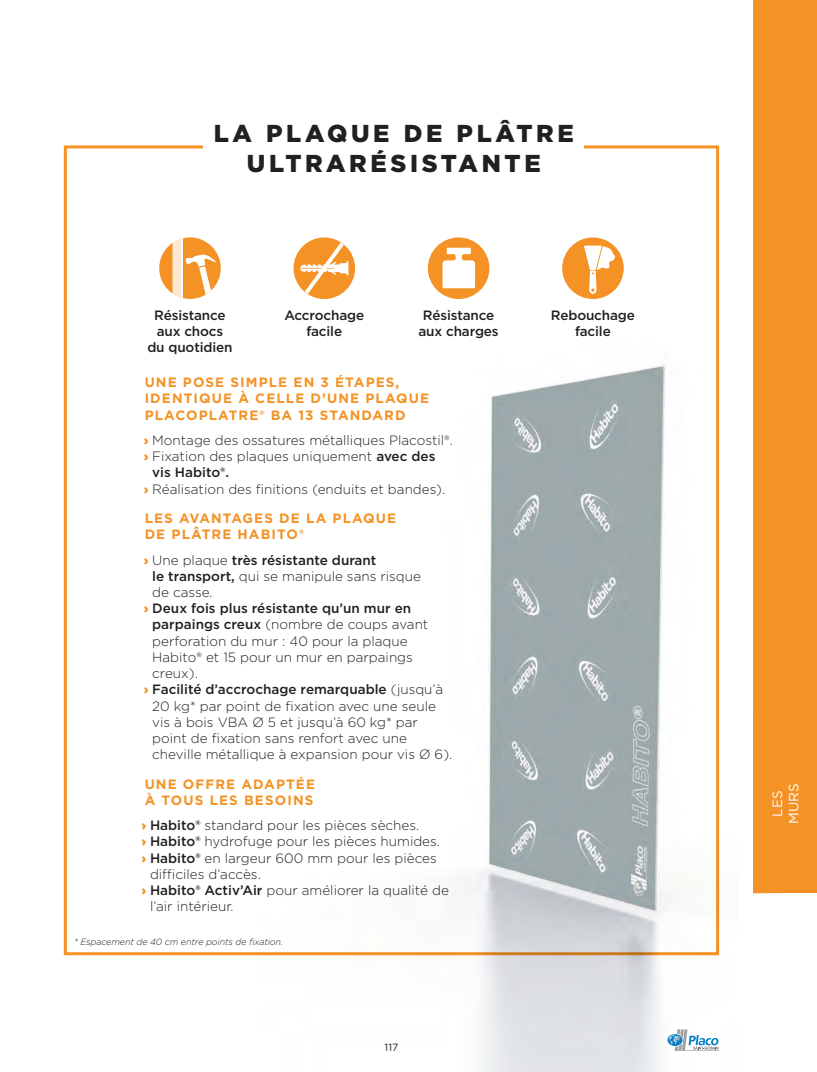
<style>
.page{position:relative;width:817px;height:1072px;background:#fff}
.page>*{position:absolute;margin:0;border:0;box-sizing:border-box;transform-origin:0 0}
.t1{font:900 24.45px/29.4px "Gotham";letter-spacing:.15em;color:#231f20;text-align:center}
.t2{font:300 13.5px "Gotham";color:#231f20}
.t3{font:500 13.5px/16.2px "Gotham";letter-spacing:-.01em;color:#231f20;text-align:center}
.t4{font:700 13.5px/16.2px "Gotham";letter-spacing:.08em;color:#f49225}
.t5{font:13.5px/16.2px "Gotham";color:#fff;text-align:center}
.t6{font:10.5px "Gotham";color:#231f20}
.t7{font:italic 300 9px "Gotham";letter-spacing:-.01em;color:#231f20}
.s1{font-weight:900;color:#f49225}
.s2{font-weight:500}
.s3{font-weight:300}
</style>
<div class="page">
<img style="left:259px;top:339px;width:461px;height:732px">
<svg style="left:753px;top:0;width:63px;height:893px;background:#f49225"></svg>
<svg style="left:159px;top:237px;width:62px;height:62px"></svg>
<svg style="left:173px;top:237px;width:46px;height:62px"></svg>
<svg style="left:293px;top:237px;width:62px;height:62px"></svg>
<svg style="left:300px;top:238px;width:48px;height:60px"></svg>
<svg style="left:426px;top:235px;width:65px;height:66px"></svg>
<div style="left:428px;top:237px;width:61px;height:62px;background:#f49225;border-radius:50%"></div>
<svg style="left:442px;top:248px;width:33px;height:40px"></svg>
<svg style="left:560px;top:235px;width:65px;height:66px"></svg>
<div style="left:562px;top:237px;width:61px;height:62px;background:#f49225;border-radius:50%"></div>
<svg style="left:584px;top:245px;width:31px;height:49px"></svg>
<h1 class="t1" style="left:214px;top:119px;width:361px">LA PLAQUE DE PLÂTRE<br>ULTRARÉSISTANTE</h1>
<p class="t3" style="left:147px;top:307px;width:87px">Résistance aux chocs du quotidien</p>
<p class="t3" style="left:284px;top:307px;width:81px">Accrochage facile</p>
<p class="t3" style="left:418px;top:307px;width:82px">Résistance aux charges</p>
<p class="t3" style="left:550px;top:307px;width:86px">Rebouchage facile</p>
<p class="t4" style="left:145px;top:374px;width:286px">UNE POSE SIMPLE EN 3 ÉTAPES,<br>IDENTIQUE À CELLE D’UNE PLAQUE<br>PLACOPLATRE® BA 13 STANDARD</p>
<p class="t2" style="left:144px;top:431px;width:310px"><span class="s1">›</span> Montage des ossatures métalliques Placostil®.</p>
<p class="t2" style="left:144px;top:448px;width:293px"><span class="s1">›</span> Fixation des plaques uniquement <span class="s2">avec des</span></p>
<p class="t3" style="left:152px;top:464px;width:78px">vis Habito®.</p>
<p class="t2" style="left:144px;top:480px;width:303px"><span class="s1">›</span> Réalisation des finitions (enduits et bandes).</p>
<p class="t4" style="left:145px;top:510px;width:253px">LES AVANTAGES DE LA PLAQUE<br>DE PLÂTRE HABITO®</p>
<p class="t3" style="left:144px;top:551px;width:234px"><span class="s1">›</span> <span class="s3">Une plaque</span> très résistante durant</p>
<p class="t2" style="left:152px;top:567px;width:270px"><span class="s2">le transport,</span> qui se manipule sans risque</p>
<p class="t2" style="left:152px;top:583px;width:62px">de casse.</p>
<p class="t3" style="left:144px;top:600px;width:269px"><span class="s1">›</span> Deux fois plus résistante qu’un mur en</p>
<p class="t2" style="left:152px;top:616px;width:277px"><span class="s2">parpaings creux</span> (nombre de coups avant</p>
<p class="t2" style="left:152px;top:632px;width:257px">perforation du mur : 40 pour la plaque</p>
<p class="t2" style="left:152px;top:648px;width:262px">Habito® et 15 pour un mur en parpaings</p>
<p class="t2" style="left:152px;top:664px;width:47px">creux).</p>
<p class="t3" style="left:144px;top:681px;width:301px"><span class="s1">›</span> Facilité d’accrochage remarquable <span class="s3">(jusqu’à</span></p>
<p class="t2" style="left:152px;top:697px;width:285px">20 kg* par point de fixation avec une seule</p>
<p class="t2" style="left:152px;top:713px;width:267px">vis à bois VBA Ø 5 et jusqu’à 60 kg* par</p>
<p class="t2" style="left:152px;top:729px;width:256px">point de fixation sans renfort avec une</p>
<p class="t2" style="left:152px;top:745px;width:301px">cheville métallique à expansion pour vis Ø 6).</p>
<p class="t4" style="left:145px;top:775px;width:172px">UNE OFFRE ADAPTÉE<br>À TOUS LES BESOINS</p>
<p class="t2" style="left:141px;top:817px;width:279px"><span class="s1">›</span> <span class="s2">Habito®</span> standard pour les pièces sèches.</p>
<p class="t2" style="left:141px;top:833px;width:300px"><span class="s1">›</span> <span class="s2">Habito®</span> hydrofuge pour les pièces humides.</p>
<p class="t2" style="left:141px;top:849px;width:297px"><span class="s1">›</span> <span class="s2">Habito®</span> en largeur 600 mm pour les pièces</p>
<p class="t2" style="left:150px;top:865px;width:112px">difficiles d’accès.</p>
<p class="t2" style="left:141px;top:881px;width:309px"><span class="s1">›</span> <span class="s2">Habito® Activ’Air</span> pour améliorer la qualité de</p>
<p class="t2" style="left:150px;top:898px;width:85px">l’air intérieur.</p>
<p class="t7" style="left:74px;top:935px;width:210px">* Espacement de 40 cm entre points de fixation.</p>
<p class="t6" style="left:384px;top:1040px;width:15px">117</p>
<p class="t5" style="left:769px;top:824px;width:42px;rotate:-90deg">LES<br>MURS</p>
</div>
